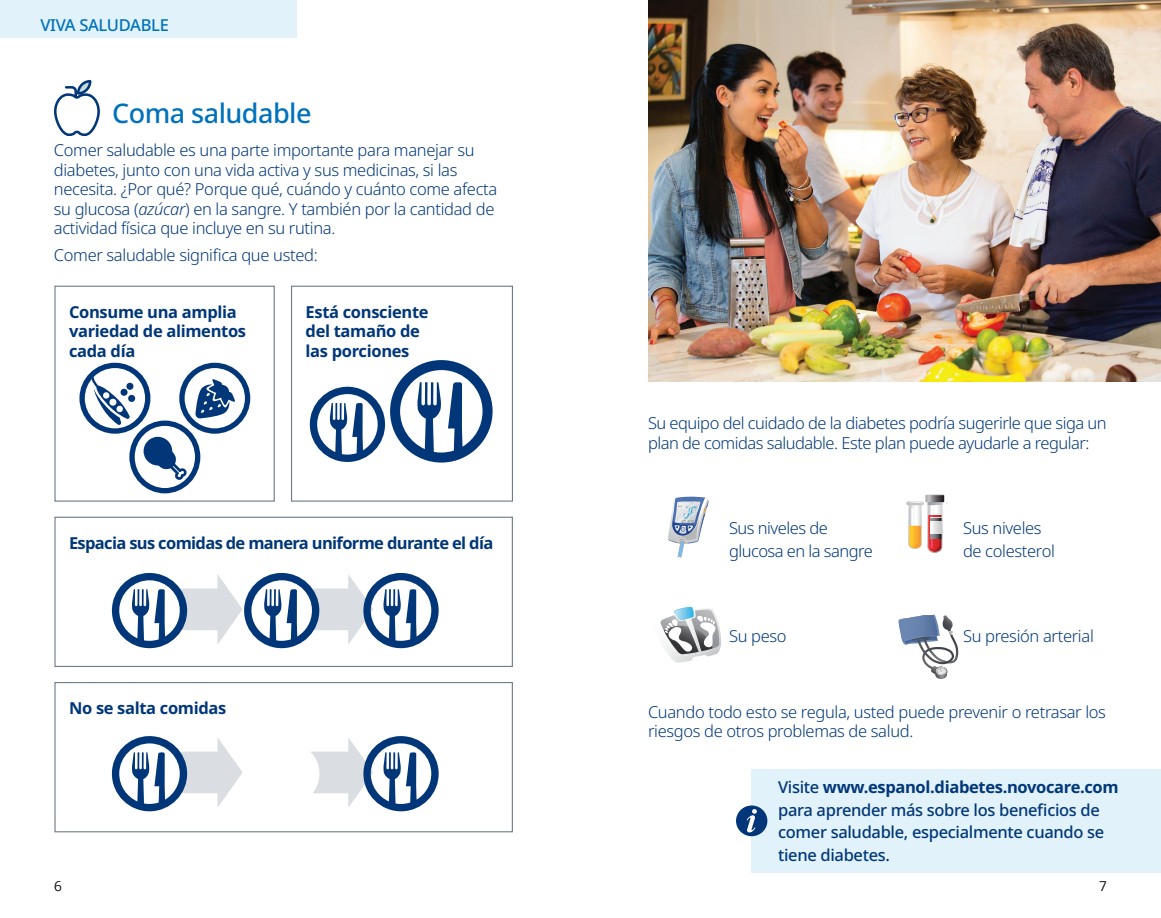
<style>
.page{position:relative;width:1161px;height:918px;background:#fff}
.page>*{position:absolute;margin:0;border:0;box-sizing:border-box;transform-origin:0 0}
.Headline{font:500 27px "Apis";letter-spacing:-.02em;color:#0072bc}
.body_text{font:300 16.5px/19.5px "Apis";letter-spacing:-.02em;color:#013778}
.t1{font:500 16.5px/22.5px "Apis";letter-spacing:-.02em;color:#013778}
.t2{font:700 16.5px/19.5px "Apis";letter-spacing:-.02em;color:#013778}
.t3{font:700 16.5px "Apis";letter-spacing:-.04em;color:#013778}
.t4{font:500 16.5px "Apis";letter-spacing:-.02em;color:#0072bc}
.t5{font:300 13.5px "Apis";color:#231f20}
.s1{font-style:italic}
.s2{font-weight:700}
</style>
<div class="page">
<div style="left:0;top:0;width:297px;height:38px;background:#e1f2fb"></div>
<svg style="left:907px;top:495px;width:40px;height:58px"></svg>
<svg style="left:898px;top:615px;width:61px;height:64px"></svg>
<svg style="left:660px;top:607px;width:61px;height:56px"></svg>
<svg style="left:668px;top:497px;width:41px;height:60px"></svg>
<div style="left:54px;top:517px;width:459px;height:150px;border:1px solid #6d7b88"></div>
<svg style="left:112px;top:572px;width:327px;height:77px"></svg>
<div style="left:54px;top:682px;width:459px;height:150px;border:1px solid #6d7b88"></div>
<svg style="left:112px;top:736px;width:131px;height:76px"></svg>
<svg style="left:311px;top:736px;width:128px;height:76px"></svg>
<div style="left:54px;top:286px;width:221px;height:216px;border:1px solid #6d7b88"></div>
<div style="left:291px;top:286px;width:222px;height:216px;border:1px solid #6d7b88"></div>
<svg style="left:310px;top:360px;width:183px;height:103px"></svg>
<img style="left:648px;top:0;width:513px;height:381px">
<div style="left:79px;top:363px;width:71px;height:71px;border:5px solid #013778;border-radius:50%"></div>
<div style="left:179px;top:363px;width:71px;height:71px;border:5px solid #013778;border-radius:50%"></div>
<div style="left:129px;top:421px;width:71px;height:72px;border:5px solid #013778;border-radius:50%"></div>
<svg style="left:143px;top:437px;width:44px;height:43px"></svg>
<svg style="left:195px;top:379px;width:40px;height:40px"></svg>
<svg style="left:91px;top:377px;width:45px;height:48px"></svg>
<svg style="left:54px;top:80px;width:46px;height:56px"></svg>
<div style="left:751px;top:769px;width:410px;height:104px;background:#e1f2fb"></div>
<div style="left:736px;top:806px;width:31px;height:30px;background:#013778;border-radius:50%"></div>
<svg style="left:747px;top:809px;width:10px;height:23px"></svg>
<p class="t4" style="left:40px;top:13px;width:130px">VIVA SALUDABLE</p>
<p class="Headline" style="left:112px;top:95px;width:201px">Coma saludable</p>
<p class="body_text" style="left:54px;top:141px;width:445px">Comer saludable es una parte importante para manejar su diabetes, junto con una vida activa y sus medicinas, si las necesita. ¿Por qué? Porque qué, cuándo y cuánto come afecta su glucosa (<span class="s1">azúcar</span>) en la sangre. Y también por la cantidad de actividad física que incluye en su rutina.</p>
<p class="body_text" style="left:54px;top:245px;width:265px">Comer saludable significa que usted:</p>
<p class="t2" style="left:69px;top:303px;width:179px">Consume una amplia variedad de alimentos cada día</p>
<p class="t2" style="left:306px;top:303px;width:124px">Está consciente del tamaño de las porciones</p>
<p class="t3" style="left:69px;top:531px;width:426px">Espacia sus comidas de manera uniforme durante el día</p>
<p class="t2" style="left:69px;top:699px;width:159px">No se salta comidas</p>
<p class="body_text" style="left:648px;top:414px;width:460px">Su equipo del cuidado de la diabetes podría sugerirle que siga un plan de comidas saludable. Este plan puede ayudarle a regular:</p>
<p class="body_text" style="left:729px;top:517px;width:145px;line-height:22.5px">Sus niveles de glucosa en la sangre</p>
<p class="body_text" style="left:729px;top:627px;width:59px">Su peso</p>
<p class="body_text" style="left:963px;top:517px;width:94px;line-height:22.5px">Sus niveles de colesterol</p>
<p class="body_text" style="left:963px;top:627px;width:132px">Su presión arterial</p>
<p class="body_text" style="left:648px;top:703px;width:460px">Cuando todo esto se regula, usted puede prevenir o retrasar los riesgos de otros problemas de salud.</p>
<p class="t1" style="left:778px;top:777px;width:342px">Visite <span class="s2">www.espanol.diabetes.novocare.com </span>para aprender más sobre los beneficios de comer saludable, especialmente cuando se tiene diabetes.</p>
<p class="t5" style="left:54px;top:877px;width:9px">6</p>
<p class="t5" style="left:1099px;top:877px;width:9px">7</p>
</div>
